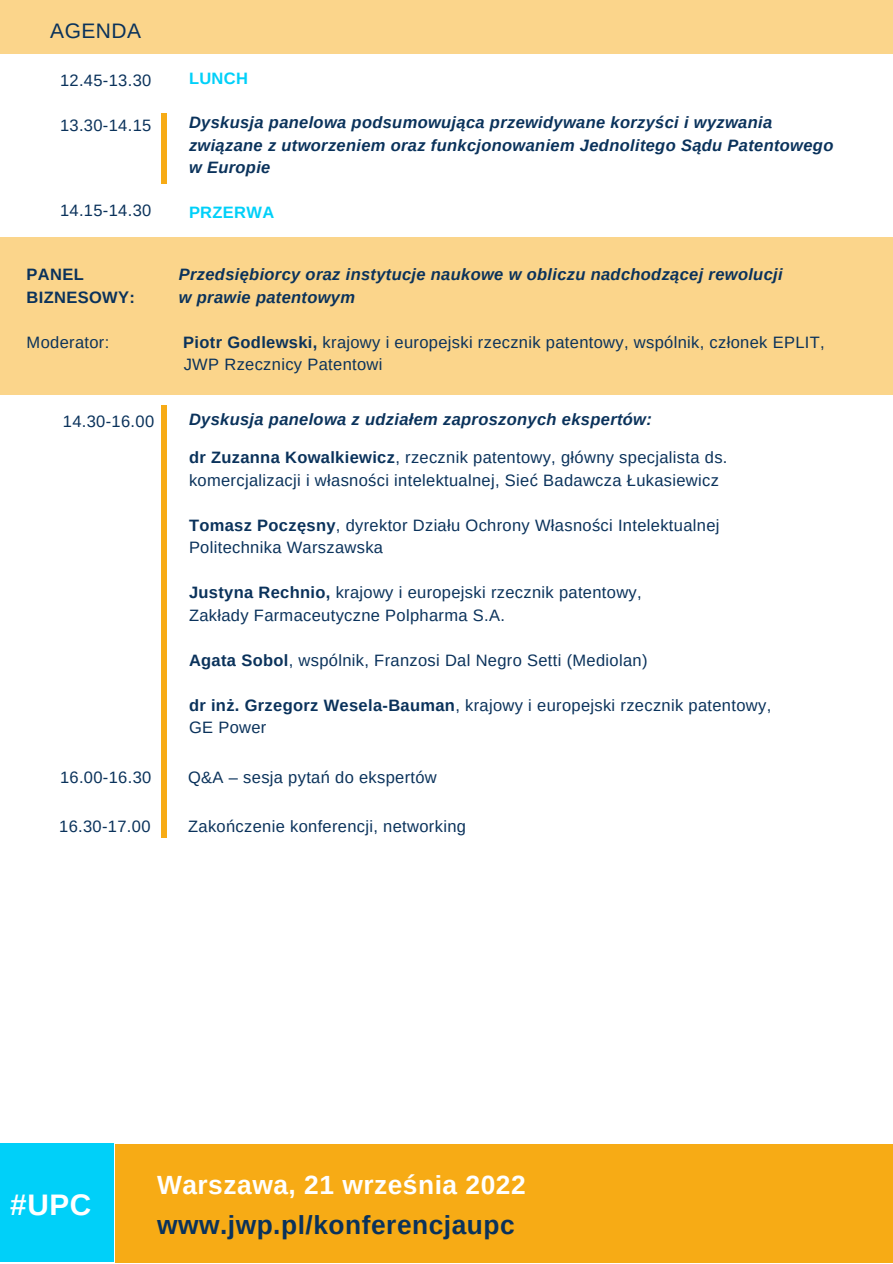
<style>
.page{position:relative;width:893px;height:1264px;background:#fff}
.page>*{position:absolute;margin:0;border:0;box-sizing:border-box;transform-origin:0 0}
.t1{font:700 29.7px "Arimo";color:#fff}
.t2{font:700 26.25px "Arimo";letter-spacing:.02em;color:#0a325b}
.t3{font:700 26.25px "Arimo";letter-spacing:.02em;color:#fff}
.t4{font:21px "Arimo";letter-spacing:.02em;color:#0a325b}
.t5{font:16.5px/22.5px "Arimo";letter-spacing:.02em;color:#0a325b}
.t6{font:italic 700 16.5px/22.5px "Arimo";letter-spacing:.02em;color:#0a325b}
.t7{font:700 16.5px/22.5px "Arimo";letter-spacing:.02em;color:#0a325b}
.t8{font:700 16.5px "Arimo";letter-spacing:.02em;color:#00d0f9}
.s1{font-weight:700}
</style>
<div class="page">
<div style="left:0;top:237px;width:892px;height:158px;background:#fbd58b"></div>
<div style="left:161px;top:113px;width:6px;height:71px;background:#f7ab15"></div>
<div style="left:0;top:0;width:892px;height:54px;background:#fbd58b"></div>
<div style="left:161px;top:405px;width:6px;height:432px;background:#f7ab15"></div>
<div style="left:0;top:1143px;width:114px;height:118px;background:#00d0f9"></div>
<div style="left:115px;top:1144px;width:777px;height:118px;background:#f7ab15"></div>
<p class="t4" style="left:50px;top:17px;width:92px">AGENDA</p>
<p class="t5" style="left:60px;top:69px;width:93px">12.45-13.30</p>
<p class="t8" style="left:189px;top:67px;width:60px">LUNCH</p>
<p class="t5" style="left:60px;top:114px;width:93px">13.30-14.15</p>
<p class="t6" style="left:189px;top:112px;width:646px">Dyskusja panelowa podsumowująca przewidywane korzyści i wyzwania związane z utworzeniem oraz funkcjonowaniem Jednolitego Sądu Patentowego w Europie</p>
<p class="t5" style="left:60px;top:199px;width:93px">14.15-14.30</p>
<p class="t8" style="left:189px;top:201px;width:87px">PRZERWA</p>
<p class="t7" style="left:27px;top:264px;width:110px">PANEL<br>BIZNESOWY:</p>
<p class="t6" style="left:179px;top:264px;width:605px">Przedsiębiorcy oraz instytucje naukowe w obliczu nadchodzącej rewolucji w prawie patentowym</p>
<p class="t5" style="left:27px;top:331px;width:84px">Moderator:</p>
<p class="t5" style="left:183px;top:331px;width:643px"><span class="s1">Piotr Godlewski,</span> krajowy i europejski rzecznik patentowy, wspólnik, członek EPLIT,<br>JWP Rzecznicy Patentowi</p>
<p class="t5" style="left:63px;top:410px;width:93px">14.30-16.00</p>
<p class="t6" style="left:189px;top:409px;width:464px">Dyskusja panelowa z udziałem zaproszonych ekspertów:</p>
<p class="t5" style="left:189px;top:446px;width:540px"><span class="s1">dr Zuzanna Kowalkiewicz</span>, rzecznik patentowy, główny specjalista ds. komercjalizacji i własności intelektualnej, Sieć Badawcza Łukasiewicz</p>
<p class="t5" style="left:189px;top:514px;width:532px"><span class="s1">Tomasz Poczęsny</span>, dyrektor Działu Ochrony Własności Intelektualnej<br>Politechnika Warszawska</p>
<p class="t5" style="left:189px;top:581px;width:454px"><span class="s1">Justyna Rechnio,</span> krajowy i europejski rzecznik patentowy,<br>Zakłady Farmaceutyczne Polpharma S.A.</p>
<p class="t5" style="left:189px;top:649px;width:460px"><span class="s1">Agata Sobol</span>, wspólnik, Franzosi Dal Negro Setti (Mediolan)</p>
<p class="t5" style="left:189px;top:694px;width:583px"><span class="s1">dr inż. Grzegorz Wesela-Bauman</span>, krajowy i europejski rzecznik patentowy,<br>GE Power</p>
<p class="t5" style="left:60px;top:765px;width:93px">16.00-16.30</p>
<p class="t5" style="left:188px;top:765px;width:250px">Q&amp;A – sesja pytań do ekspertów</p>
<p class="t5" style="left:59px;top:815px;width:93px">16.30-17.00</p>
<p class="t5" style="left:188px;top:815px;width:279px">Zakończenie konferencji, networking</p>
<h1 class="t1" style="left:10px;top:1184px;width:82px">#UPC</h1>
<h2 class="t3" style="left:157px;top:1166px;width:370px">Warszawa, 21 września 2022</h2>
<h2 class="t2" style="left:157px;top:1206px;width:359px">www.jwp.pl/konferencjaupc</h2>
</div>
